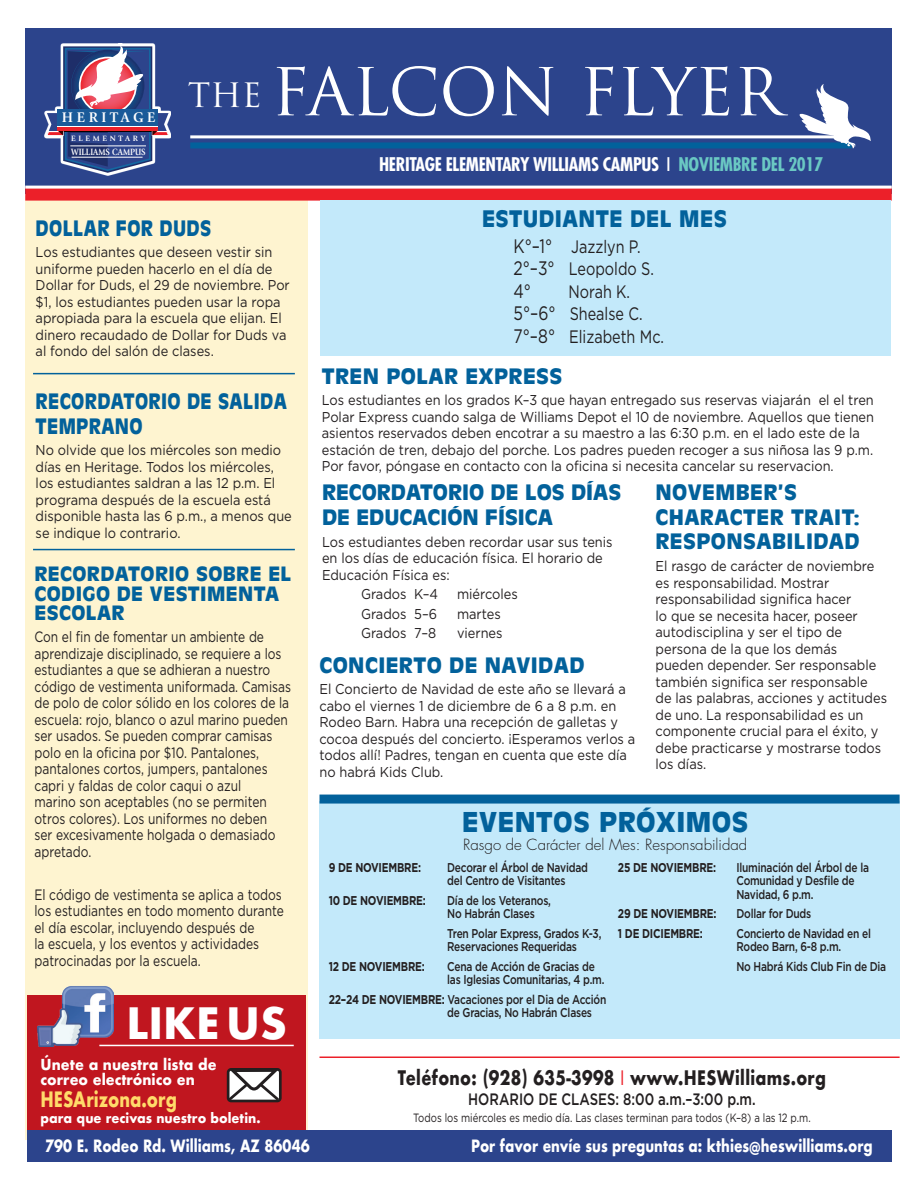
<style>
.page{position:relative;width:918px;height:1188px;background:#fff}
.page>*{position:absolute;margin:0;border:0;box-sizing:border-box;transform-origin:0 0}
.copy{font:64.05px "Trajan";letter-spacing:-.005em;color:#fff}
.t1{font:700 42px "Futura";color:#fff}
.copy-2{font:32.7px "Trajan";color:#fff}
.Headers{font:900 27px "Antique Olive";letter-spacing:.02em;color:#02619b}
.Headers-2{font:900 22.5px "Antique Olive";letter-spacing:.02em;color:#02619b;scale:.96 1}
.Headers-3{font:900 21px/24.5px "Antique Olive";letter-spacing:.02em;color:#02619b}
.Headers-4{font:900 21px/24.5px "Antique Olive";letter-spacing:.02em;color:#02619b;scale:.87 1}
.Headers-5{font:900 21px/24.5px "Antique Olive";color:#02619b}
.t2{font:700 20.7px "Futura";color:#ffdb6a;scale:.78 1}
.Headers-6{font:900 19.5px/19.5px "Antique Olive";letter-spacing:.02em;color:#02619b}
.Headers-7{font:700 19.5px "Futura";letter-spacing:.02em;color:#231f20;scale:.8 1}
.copy-3{font:19.5px "Gotham";color:#231f20;scale:.8 1}
.t3{font:700 condensed 18.3px "Futura";letter-spacing:-.02em;color:#fff}
.copy-4{font:18px "Gotham";color:#231f20;scale:.8 1}
.Headers-8{font:700 16.5px "Futura";color:#fff;scale:.8 1}
.copy-5{font:500 16.5px "Gotham";color:#231f20;scale:.8 1}
.Headers-9{font:15px/16.5px "Gotham";color:#231f20;scale:.8 1}
.copy-6{font:300 15px "Futura";color:#231f20}
.t4{font:700 14.7px/14.7px "Futura";color:#fff;scale:.93 1}
.t5{font:700 14.55px "Giovanni";letter-spacing:.26em;color:#fff}
.copy-7{font:14.25px/16.5px "Gotham";color:#231f20;scale:.9 1}
.t6{font:700 13.2px "Futura";color:#fff;scale:.93 1}
.copy-8{font:500 12.75px/13.5px "Gotham";letter-spacing:-.02em;color:#231f20;scale:.8 1}
.copy-9{font:700 12.75px "Gotham";letter-spacing:-.02em;color:#231f20;scale:.8 1}
.copy-10{font:12px "Gotham";color:#231f20;scale:.8 1}
.t7{font:700 9.45px "Giovanni";color:#fff;scale:.86 1}
.t8{font:700 8.1px "Giovanni";letter-spacing:.34em;color:#fff}
.t9{font:7.95px "Source Sans Pro";letter-spacing:.84em;color:#fff}
.s1{font-weight:400}
.s2{color:#6ac8c3}
.s3{font-size:19.5px}
.s4{font-weight:700}
.s5{font-weight:400;color:#ec2029}
</style>
<div class="page">
<div style="left:25px;top:196px;width:282px;height:943px;background:#fef4d0"></div>
<div style="left:25px;top:29px;width:867px;height:165px;background:#2c448c"></div>
<div style="left:25px;top:187px;width:867px;height:14px;background:#ec2029"></div>
<hr style="left:25px;top:186px;width:867px;height:3px;background:#fff">
<hr style="left:190px;top:135px;width:649px;height:3px;background:#fff">
<div style="left:190px;top:142px;width:662px;height:6px;background:#02619b"></div>
<svg style="left:798px;top:84px;width:73px;height:64px"></svg>
<div style="left:27px;top:1130px;width:865px;height:32px;background:#2c448c"></div>
<svg style="left:44px;top:43px;width:127px;height:132px"></svg>
<svg style="left:47px;top:45px;width:122px;height:128px"></svg>
<div style="left:58px;top:109px;width:100px;height:22px;background:#1a5a99"></div>
<hr style="left:58px;top:127px;width:100px;height:4px;background:#ec2029">
<hr style="left:58px;top:126px;width:100px;height:1px;background:#fff">
<div style="left:320px;top:802px;width:580px;height:237px;background:#c3e9fa"></div>
<div style="left:320px;top:200px;width:571px;height:155px;background:#c3e9fa"></div>
<hr style="left:33px;top:549px;width:262px;height:1px;background:#02619b">
<hr style="left:33px;top:373px;width:262px;height:1px;background:#02619b">
<div style="left:27px;top:996px;width:279px;height:134px;background:#c0161f"></div>
<img style="left:38px;top:986px;width:75px;height:61px">
<hr style="left:99px;top:1045px;width:195px;height:1px;background:#fff">
<svg style="left:226px;top:1068px;width:56px;height:35px;background:#a59b9c"></svg>
<div style="left:320px;top:795px;width:580px;height:9px;background:#02619b"></div>
<hr style="left:320px;top:1057px;width:580px;height:1px;background:#ec2029">
<p class="t5" style="left:62px;top:109px;width:95px">HERITAGE</p>
<p class="t9" style="left:73px;top:117px;width:73px">ACADEMY</p>
<p class="t7" style="left:71px;top:146px;width:88px">WILLIAMS CAMPUS</p>
<p class="t8" style="left:71px;top:134px;width:76px">ELEMENTARY</p>
<p class="copy-2" style="left:188px;top:75px;width:75px">the</p>
<p class="copy" style="left:271px;top:53px;width:513px">FALCON FLYER</p>
<p class="t3" style="left:379px;top:153px;width:446px">HERITAGE ELEMENTARY WILLIAMS CAMPUS <span class="s1">I</span> <span class="s2">NOVIEMBRE DEL 2017</span></p>
<p class="Headers-4" style="left:36px;top:215px;width:203px">DOLLAR FOR DUDS</p>
<p class="copy-7" style="left:36px;top:244px;width:284px">Los estudiantes que deseen vestir sin uniforme pueden hacerlo en el día de Dollar for Duds, el 29 de noviembre. Por $1, los estudiantes pueden usar la ropa apropiada para la escuela que elijan. El dinero recaudado de Dollar for Duds va al fondo del salón de clases.</p>
<p class="Headers-4" style="left:36px;top:388px;width:290px">RECORDATORIO DE SALIDA<br>TEMPRANO</p>
<p class="copy-7" style="left:36px;top:442px;width:286px">No olvide que los miércoles son medio días en Heritage. Todos los miércoles, los estudiantes saldran a las 12 p.m. El programa después de la escuela está disponible hasta las 6 p.m., a menos que se indique lo contrario.</p>
<p class="Headers-6" style="left:35px;top:564px;width:258px">RECORDATORIO SOBRE EL<br>CODIGO DE VESTIMENTA<br>ESCOLAR</p>
<p class="Headers-9" style="left:35px;top:628px;width:322px">Con el fin de fomentar un ambiente de aprendizaje disciplinado, se requiere a los estudiantes a que se adhieran a nuestro código de vestimenta uniformada. Camisas de polo de color sólido en los colores de la escuela: rojo, blanco o azul marino pueden ser usados. Se pueden comprar camisas polo en la oficina por $10. Pantalones, pantalones cortos, jumpers, pantalones capri y faldas de color caqui o azul<br>marino son aceptables (no se permiten otros colores). Los uniformes no deben<br>ser excesivamente holgada o demasiado apretado.</p>
<p class="Headers-9" style="left:35px;top:886px;width:313px">El código de vestimenta se aplica a todos los estudiantes en todo momento durante el día escolar, incluyendo después de<br>la escuela, y los eventos y actividades patrocinadas por la escuela.</p>
<p class="t1" style="left:126px;top:992px;width:162px">LIKE US</p>
<p class="t4" style="left:40px;top:1057px;width:191px">Únete a nuestra lista de correo electrónico en</p>
<p class="t2" style="left:40px;top:1084px;width:177px">HESArizona.org</p>
<p class="t6" style="left:40px;top:1108px;width:238px">para que recivas nuestro boletin.</p>
<p class="Headers-2" style="left:482px;top:205px;width:257px">ESTUDIANTE DEL MES</p>
<p class="copy-4" style="left:514px;top:236px;width:160px"><span class="s3">K°–1°</span> Jazzlyn P.</p>
<p class="copy-4" style="left:514px;top:259px;width:177px"><span class="s3">2°–3°</span> Leopoldo S.</p>
<p class="copy-3" style="left:514px;top:280px;width:24px">4°</p>
<p class="copy-4" style="left:569px;top:281px;width:78px">Norah K.</p>
<p class="copy-4" style="left:514px;top:304px;width:163px"><span class="s3">5°–6°</span> Shealse C.</p>
<p class="copy-4" style="left:514px;top:326px;width:190px"><span class="s3">7°–8°</span> Elizabeth Mc.</p>
<p class="Headers-3" style="left:322px;top:363px;width:242px">TREN POLAR EXPRESS</p>
<p class="copy-7" style="left:322px;top:392px;width:615px">Los estudiantes en los grados K–3 que hayan entregado sus reservas viajarán el el tren Polar Express cuando salga de Williams Depot el 10 de noviembre. Aquellos que tienen asientos reservados deben encotrar a su maestro a las 6:30 p.m. en el lado este de la estación de tren, debajo del porche. Los padres pueden recoger a sus niñosa las 9 p.m.<br>Por favor, póngase en contacto con la oficina si necesita cancelar su reservacion.</p>
<p class="Headers-5" style="left:322px;top:480px;width:301px">RECORDATORIO DE LOS DÍAS<br>DE EDUCACIÓN FÍSICA</p>
<p class="copy-7" style="left:322px;top:533px;width:324px">Los estudiantes deben recordar usar sus tenis en los días de educación física. El horario de<br>Educación Física es:</p>
<p class="copy-7" style="left:361px;top:586px;width:87px">Grados K–4</p>
<p class="copy-7" style="left:457px;top:586px;width:69px">miércoles</p>
<p class="copy-7" style="left:361px;top:605px;width:86px">Grados 5–6</p>
<p class="copy-7" style="left:457px;top:605px;width:50px">martes</p>
<p class="copy-7" style="left:361px;top:625px;width:85px">Grados 7–8</p>
<p class="copy-7" style="left:457px;top:625px;width:52px">viernes</p>
<p class="Headers-3" style="left:656px;top:480px;width:206px">NOVEMBER’S<br>CHARACTER TRAIT:<br>RESPONSABILIDAD</p>
<p class="copy-7" style="left:656px;top:558px;width:259px">El rasgo de carácter de noviembre es responsabilidad. Mostrar responsabilidad significa hacer<br>lo que se necesita hacer, poseer autodisciplina y ser el tipo de persona de la que los demás pueden depender. Ser responsable también significa ser responsable de las palabras, acciones y actitudes de uno. La responsabilidad es un componente crucial para el éxito, y debe practicarse y mostrarse todos los días.</p>
<p class="Headers-3" style="left:320px;top:652px;width:267px">CONCIERTO DE NAVIDAD</p>
<p class="copy-7" style="left:320px;top:681px;width:352px">El Concierto de Navidad de este año se llevará a cabo el viernes 1 de diciembre de 6 a 8 p.m. en Rodeo Barn. Habra una recepción de galletas y cocoa después del concierto. ¡Esperamos verlos a todos allí! Padres, tengan en cuenta que este día no habrá Kids Club.</p>
<p class="Headers" style="left:462px;top:806px;width:288px">EVENTOS PRÓXIMOS</p>
<p class="copy-6" style="left:463px;top:835px;width:286px">Rasgo de Carácter del Mes: Responsabilidad</p>
<p class="copy-9" style="left:329px;top:860px;width:117px">9 DE NOVIEMBRE:</p>
<p class="copy-8" style="left:447px;top:860px;width:178px">Decorar el Árbol de Navidad del Centro de Visitantes</p>
<p class="copy-9" style="left:329px;top:893px;width:123px">10 DE NOVIEMBRE:</p>
<p class="copy-8" style="left:447px;top:893px;width:131px">Día de los Veteranos,<br>No Habrán Clases</p>
<p class="copy-8" style="left:447px;top:926px;width:194px">Tren Polar Express, Grados K-3,<br>Reservaciones Requeridas</p>
<p class="copy-9" style="left:329px;top:959px;width:122px">12 DE NOVIEMBRE:</p>
<p class="copy-8" style="left:447px;top:959px;width:198px">Cena de Acción de Gracias de las Iglesias Comunitarias, 4 p.m.</p>
<p class="copy-8" style="left:447px;top:992px;width:201px;text-indent:-119px"><span class="s4">22–24 DE NOVIEMBRE:</span> Vacaciones por el Dia de Acción de Gracias, No Habrán Clases</p>
<p class="copy-9" style="left:618px;top:860px;width:124px">25 DE NOVIEMBRE:</p>
<p class="copy-8" style="left:736px;top:860px;width:167px">Iluminación del Árbol de la<br>Comunidad y Desfile de<br>Navidad, 6 p.m.</p>
<p class="copy-9" style="left:618px;top:906px;width:125px">29 DE NOVIEMBRE:</p>
<p class="copy-8" style="left:736px;top:907px;width:95px">Dollar for Duds</p>
<p class="copy-9" style="left:618px;top:926px;width:108px">1 DE DICIEMBRE:</p>
<p class="copy-8" style="left:736px;top:926px;width:170px">Concierto de Navidad en el<br>Rodeo Barn, 6-8 p.m.</p>
<p class="copy-8" style="left:736px;top:959px;width:189px">No Habrá Kids Club Fin de Dia</p>
<p class="Headers-7" style="left:398px;top:1064px;width:537px">Teléfono: (928) 635-3998 <span class="s5">I</span> www.HESWilliams.org</p>
<p class="copy-5" style="left:468px;top:1090px;width:361px">HORARIO DE CLASES: 8:00 a.m.–3:00 p.m.</p>
<p class="copy-10" style="left:413px;top:1111px;width:498px">Todos los miércoles es medio día. Las clases terminan para todos (K–8) a las 12 p.m.</p>
<p class="Headers-8" style="left:45px;top:1134px;width:332px">790 E. Rodeo Rd. Williams, AZ 86046</p>
<p class="Headers-8" style="left:471px;top:1134px;width:503px">Por favor envíe sus preguntas a: kthies@heswilliams.org</p>
</div>
